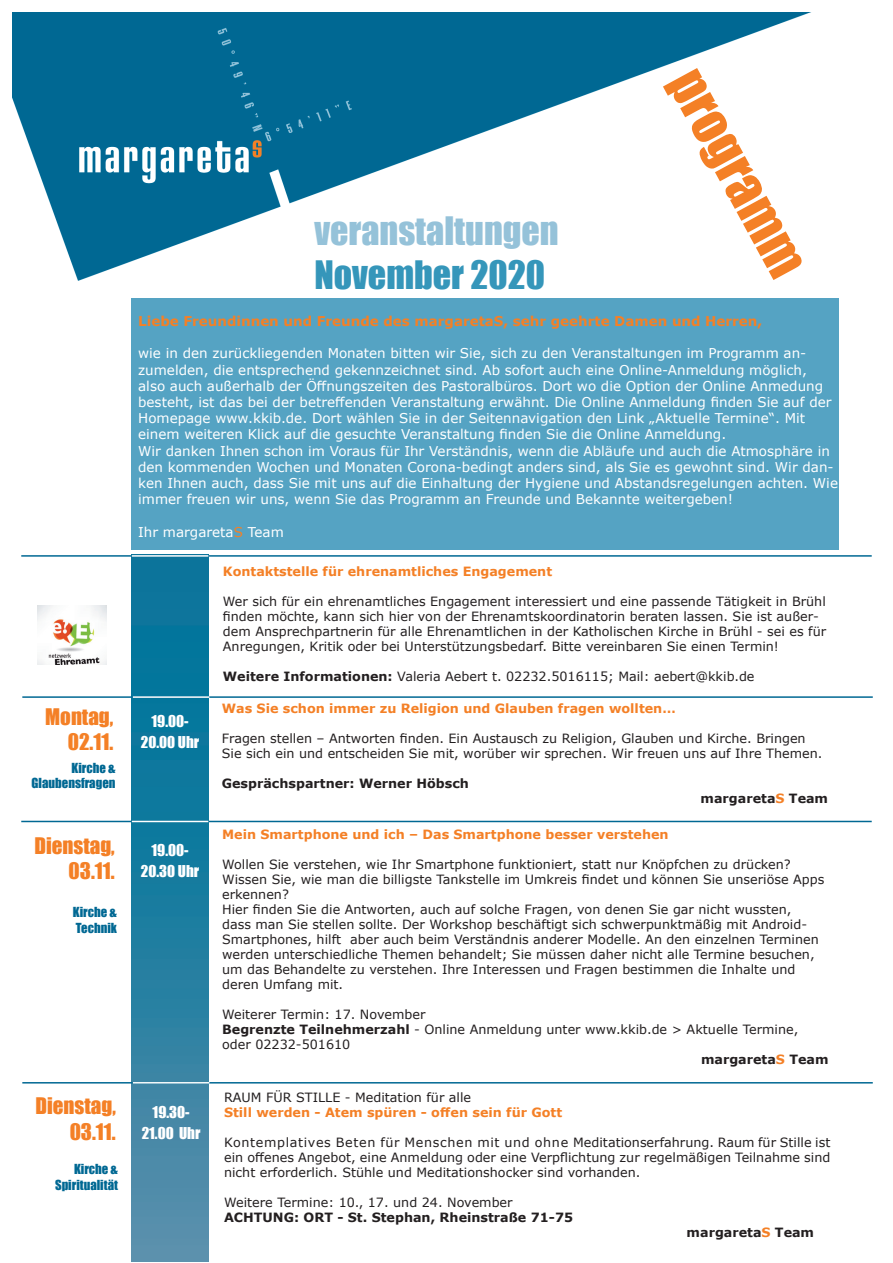
<style>
.page{position:relative;width:893px;height:1263px;background:#fff}
.page>*{position:absolute;margin:0;border:0;box-sizing:border-box;transform-origin:0 0}
.t1{font:52.5px "Impact";color:#f48026}
.t2{font:36px "Impact";color:#95c2d9}
.t3{font:36px "Impact";color:#3596ba}
.t4{font:21px/25.2px "Impact";color:#f48026;text-align:right}
.t5{font:15px/21px "Impact";color:#fff;text-align:center}
.t6{font:13.5px/16.2px "Verdana";color:#fff}
.t7{font:700 13.5px "Verdana";color:#f48026}
.t8{font:12.75px/15px "Verdana";color:#231f20}
.t9{font:700 12.75px "Verdana";color:#f48026}
.t10{font:700 12.75px "Verdana";color:#231f20}
.t11{font:12.75px/15.3px "Impact";color:#006893;text-align:right}
.s1{color:#f48026}
.s2{font-weight:700}
</style>
<div class="page">
<div style="left:132px;top:298px;width:707px;height:252px;background:#55a3c3"></div>
<img style="left:132px;top:557px;width:76px;height:705px">
<img style="left:13px;top:13px;width:796px;height:268px">
<hr style="left:21px;top:555px;width:851px;height:2px;background:#006893">
<hr style="left:132px;top:555px;width:76px;height:2px;background:#fff">
<img style="left:37px;top:606px;width:69px;height:59px">
<hr style="left:21px;top:821px;width:851px;height:1px;background:#006893">
<hr style="left:132px;top:821px;width:76px;height:1px;background:#fff">
<hr style="left:22px;top:696px;width:851px;height:2px;background:#006893">
<hr style="left:133px;top:696px;width:76px;height:2px;background:#fff">
<hr style="left:22px;top:1082px;width:851px;height:1px;background:#006893">
<hr style="left:133px;top:1082px;width:76px;height:1px;background:#fff">
<h3 class="t4" style="left:45px;top:703px;width:70px">Montag,<br>02.11.</h3>
<p class="t11" style="left:32px;top:759px;width:85px">Kirche &amp;<br>Glaubensfragen</p>
<h3 class="t4" style="left:34px;top:832px;width:82px">Dienstag,<br>03.11.</h3>
<p class="t11" style="left:73px;top:904px;width:46px;text-align:left">Kirche &amp;<br>Technik</p>
<h3 class="t4" style="left:36px;top:1093px;width:82px">Dienstag,<br>03.11.</h3>
<p class="t11" style="left:55px;top:1161px;width:64px">Kirche &amp;<br>Spiritualität</p>
<h2 class="t2" style="left:314px;top:203px;width:246px">veranstaltungen</h2>
<h2 class="t3" style="left:314px;top:246px;width:232px">November 2020</h2>
<h1 class="t1" style="left:719px;top:53px;width:228px;rotate:61deg">programm</h1>
<p class="t7" style="left:138px;top:312px;width:626px">Liebe Freundinnen und Freunde des margaretaS, sehr geehrte Damen und Herren,</p>
<p class="t6" style="left:138px;top:345px;width:701px">wie in den zurückliegenden Monaten bitten wir Sie, sich zu den Veranstaltungen im Programm an&shy;zumelden, die entsprechend gekennzeichnet sind. Ab sofort auch eine Online-Anmeldung möglich,<br>also auch außerhalb der Öffnungszeiten des Pastoralbüros. Dort wo die Option der Online Anmedung besteht, ist das bei der betreffenden Veranstaltung erwähnt. Die Online Anmeldung finden Sie auf der Homepage www.kkib.de. Dort wählen Sie in der Seitennavigation den Link „Aktuelle Termine“. Mit einem weiteren Klick auf die gesuchte Veranstaltung finden Sie die Online Anmeldung.<br>Wir danken Ihnen schon im Voraus für Ihr Verständnis, wenn die Abläufe und auch die Atmosphäre in den kommenden Wochen und Monaten Corona-bedingt anders sind, als Sie es gewohnt sind. Wir dan&shy;ken Ihnen auch, dass Sie mit uns auf die Einhaltung der Hygiene und Abstandsregelungen achten. Wie immer freuen wir uns, wenn Sie das Programm an Freunde und Bekannte weitergeben!</p>
<p class="t6" style="left:138px;top:523px;width:147px">Ihr margareta<span class="s1">S</span> Team</p>
<p class="t5" style="left:141px;top:710px;width:60px">19.00-<br>20.00 Uhr</p>
<p class="t5" style="left:141px;top:839px;width:60px">19.00-<br>20.30 Uhr</p>
<p class="t5" style="left:142px;top:1101px;width:60px">19.30-<br>21.00 Uhr</p>
<p class="t9" style="left:223px;top:562px;width:331px">Kontaktstelle für ehrenamtliches Engagement</p>
<p class="t8" style="left:223px;top:594px;width:605px">Wer sich für ein ehrenamtliches Engagement interessiert und eine passende Tätigkeit in Brühl finden möchte, kann sich hier von der Ehrenamtskoordinatorin beraten lassen. Sie ist außer&shy;dem Ansprechpartnerin für alle Ehrenamtlichen in der Katholischen Kirche in Brühl - sei es für Anregungen, Kritik oder bei Unterstützungsbedarf. Bitte vereinbaren Sie einen Termin!</p>
<p class="t8" style="left:223px;top:669px;width:533px"><span class="s2">Weitere Informationen:</span> Valeria Aebert t. 02232.5016115; Mail: aebert@kkib.de</p>
<p class="t9" style="left:222px;top:699px;width:455px">Was Sie schon immer zu Religion und Glauben fragen wollten…</p>
<p class="t8" style="left:222px;top:731px;width:602px">Fragen stellen – Antworten finden. Ein Austausch zu Religion, Glauben und Kirche. Bringen<br>Sie sich ein und entscheiden Sie mit, worüber wir sprechen. Wir freuen uns auf Ihre Themen.</p>
<p class="t10" style="left:222px;top:774px;width:249px">Gesprächspartner: Werner Höbsch</p>
<p class="t10" style="left:701px;top:789px;width:129px">margareta<span class="s1">S</span> Team</p>
<p class="t9" style="left:222px;top:825px;width:448px">Mein Smartphone und ich – Das Smartphone besser verstehen</p>
<p class="t8" style="left:222px;top:857px;width:604px">Wollen Sie verstehen, wie Ihr Smartphone funktioniert, statt nur Knöpfchen zu drücken?<br>Wissen Sie, wie man die billigste Tankstelle im Umkreis findet und können Sie unseriöse Apps erkennen?<br>Hier finden Sie die Antworten, auch auf solche Fragen, von denen Sie gar nicht wussten,<br>dass man Sie stellen sollte. Der Workshop beschäftigt sich schwerpunktmäßig mit Android-Smartphones, hilft aber auch beim Verständnis anderer Modelle. An den einzelnen Terminen werden unterschiedliche Themen behandelt; Sie müssen daher nicht alle Termine besuchen, um das Behandelte zu verstehen. Ihre Interessen und Fragen bestimmen die Inhalte und deren Umfang mit.</p>
<p class="t8" style="left:222px;top:1007px;width:205px">Weiterer Termin: 17. November</p>
<p class="t8" style="left:222px;top:1022px;width:578px"><span class="s2">Begrenzte Teilnehmerzahl</span> - Online Anmeldung unter www.kkib.de &gt; Aktuelle Termine,</p>
<p class="t8" style="left:222px;top:1037px;width:130px">oder 02232-501610</p>
<p class="t10" style="left:701px;top:1050px;width:129px">margareta<span class="s1">S</span> Team</p>
<p class="t8" style="left:224px;top:1090px;width:249px">RAUM FÜR STILLE - Meditation für alle</p>
<p class="t9" style="left:224px;top:1103px;width:340px">Still werden - Atem spüren - offen sein für Gott</p>
<p class="t8" style="left:224px;top:1135px;width:608px;text-align:justify">Kontemplatives Beten für Menschen mit und ohne Meditationserfahrung. Raum für Stille ist ein offenes Angebot, eine Anmeldung oder eine Verpflichtung zur regelmäßigen Teilnahme sind nicht erforderlich. Stühle und Meditationshocker sind vorhanden.</p>
<p class="t8" style="left:224px;top:1195px;width:290px">Weitere Termine: 10., 17. und 24. November</p>
<p class="t10" style="left:224px;top:1208px;width:351px">ACHTUNG: ORT - St. Stephan, Rheinstraße 71-75</p>
<p class="t10" style="left:687px;top:1223px;width:129px">margareta<span class="s1">S</span> Team</p>
</div>
